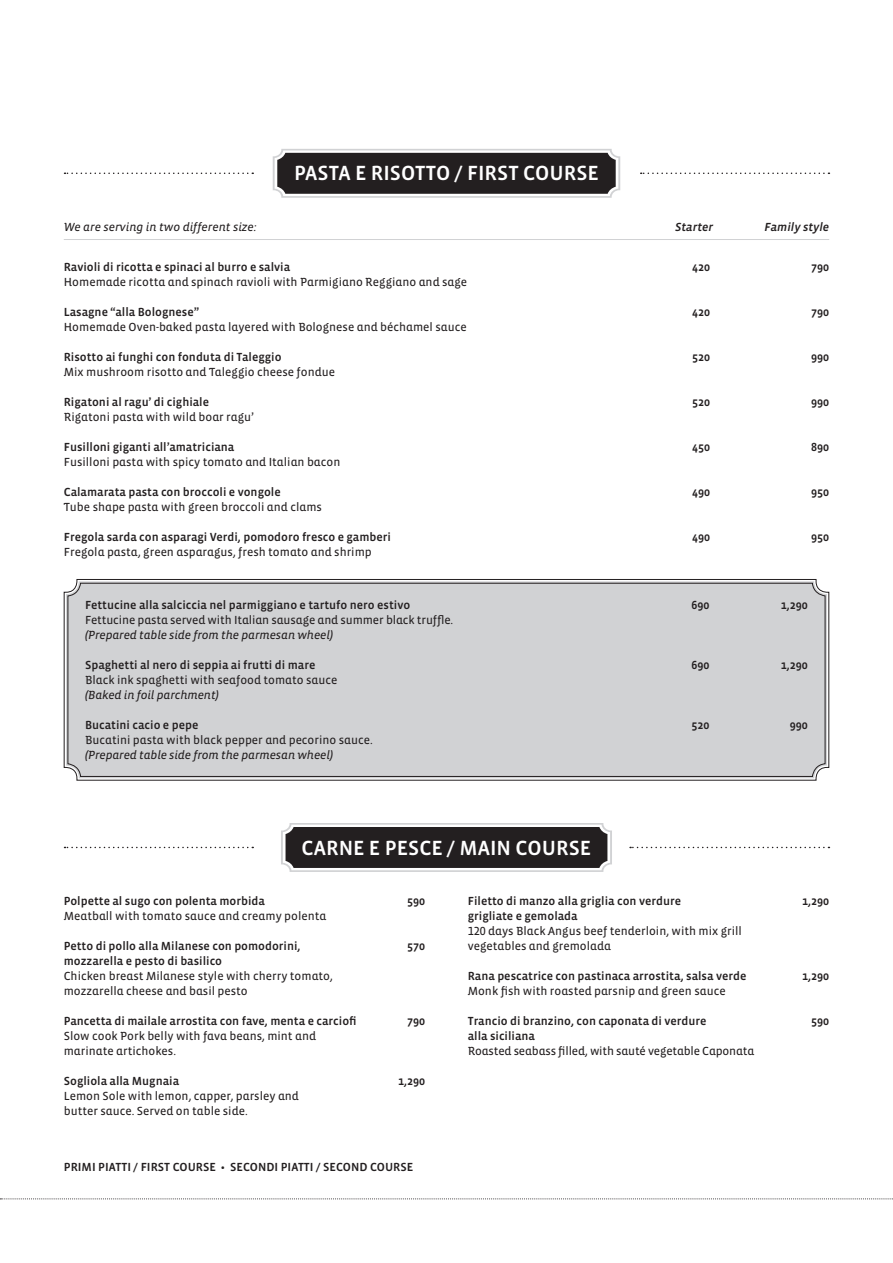
<style>
.page{position:relative;width:893px;height:1263px;background:#fff}
.page>*{position:absolute;margin:0;border:0;box-sizing:border-box;transform-origin:0 0}
.t1{font:21px "Vista Sans Med";color:#fff}
.t2{font:12px "Vista Sans Alt Reg";color:#231f20}
.t3{font:12px "Vista Sans Med";color:#231f20}
.t4{font:12px "Vista Sans Alt Reg Ita";letter-spacing:-.01em;color:#231f20}
.t5{font:italic 12px "Vista Sans Med";color:#231f20}
</style>
<div class="page">
<div style="left:63px;top:579px;width:767px;height:202px;background:#d1d2d4"></div>
<div style="left:68px;top:583px;width:757px;height:194px;border:1px solid #231f20;border-radius:13px"></div>
<svg style="left:273px;top:149px;width:347px;height:49px"></svg>
<div style="left:277px;top:153px;width:339px;height:41px;background:#231f20;border-radius:8px"></div>
<svg style="left:0;top:1198px;width:893px;height:1px"></svg>
<hr style="left:64px;top:239px;width:765px;height:1px;background:#d1d2d4">
<svg style="left:641px;top:173px;width:188px;height:1px"></svg>
<svg style="left:65px;top:173px;width:188px;height:1px"></svg>
<svg style="left:281px;top:823px;width:331px;height:49px"></svg>
<div style="left:286px;top:827px;width:321px;height:41px;background:#231f20;border-radius:8px"></div>
<svg style="left:630px;top:847px;width:199px;height:1px"></svg>
<svg style="left:65px;top:847px;width:188px;height:1px"></svg>
<p class="t1" style="left:294px;top:163px;width:306px">PASTA E RISOTTO / FIRST COURSE</p>
<p class="t4" style="left:64px;top:221px;width:194px">We are serving in two different size:</p>
<p class="t5" style="left:675px;top:221px;width:39px">Starter</p>
<p class="t5" style="left:765px;top:221px;width:66px">Family style</p>
<p class="t3" style="left:64px;top:261px;width:228px">Ravioli di ricotta e spinaci al burro e salvia</p>
<p class="t3" style="left:692px;top:261px;width:19px">420</p>
<p class="t3" style="left:811px;top:261px;width:19px">790</p>
<p class="t2" style="left:64px;top:276px;width:405px">Homemade ricotta and spinach ravioli with Parmigiano Reggiano and sage</p>
<p class="t3" style="left:64px;top:306px;width:137px">Lasagne “alla Bolognese”</p>
<p class="t3" style="left:692px;top:306px;width:19px">420</p>
<p class="t3" style="left:811px;top:306px;width:19px">790</p>
<p class="t2" style="left:64px;top:321px;width:404px">Homemade Oven-baked pasta layered with Bolognese and béchamel sauce</p>
<p class="t3" style="left:64px;top:351px;width:219px">Risotto ai funghi con fonduta di Taleggio</p>
<p class="t3" style="left:692px;top:351px;width:19px">520</p>
<p class="t3" style="left:811px;top:351px;width:19px">990</p>
<p class="t2" style="left:64px;top:366px;width:273px">Mix mushroom risotto and Taleggio cheese fondue</p>
<p class="t3" style="left:64px;top:396px;width:147px">Rigatoni al ragu’ di cighiale</p>
<p class="t3" style="left:692px;top:396px;width:19px">520</p>
<p class="t3" style="left:811px;top:396px;width:19px">990</p>
<p class="t2" style="left:64px;top:411px;width:192px">Rigatoni pasta with wild boar ragu’</p>
<p class="t3" style="left:64px;top:441px;width:172px">Fusilloni giganti all’amatriciana</p>
<p class="t3" style="left:692px;top:441px;width:19px">450</p>
<p class="t3" style="left:811px;top:441px;width:19px">890</p>
<p class="t2" style="left:64px;top:456px;width:278px">Fusilloni pasta with spicy tomato and Italian bacon</p>
<p class="t3" style="left:64px;top:486px;width:218px">Calamarata pasta con broccoli e vongole</p>
<p class="t3" style="left:692px;top:486px;width:19px">490</p>
<p class="t3" style="left:811px;top:486px;width:19px">950</p>
<p class="t2" style="left:64px;top:501px;width:260px">Tube shape pasta with green broccoli and clams</p>
<p class="t3" style="left:64px;top:531px;width:329px">Fregola sarda con asparagi Verdi, pomodoro fresco e gamberi</p>
<p class="t3" style="left:692px;top:531px;width:19px">490</p>
<p class="t3" style="left:811px;top:531px;width:19px">950</p>
<p class="t2" style="left:64px;top:546px;width:310px">Fregola pasta, green asparagus, fresh tomato and shrimp</p>
<p class="t3" style="left:85px;top:599px;width:327px">Fettucine alla salciccia nel parmiggiano e tartufo nero estivo</p>
<p class="t3" style="left:691px;top:599px;width:19px">690</p>
<p class="t3" style="left:781px;top:599px;width:29px">1,290</p>
<p class="t2" style="left:85px;top:614px;width:370px">Fettucine pasta served with Italian sausage and summer black truffle.</p>
<p class="t4" style="left:85px;top:629px;width:250px">(Prepared table side from the parmesan wheel)</p>
<p class="t3" style="left:85px;top:659px;width:232px">Spaghetti al nero di seppia ai frutti di mare</p>
<p class="t3" style="left:691px;top:659px;width:19px">690</p>
<p class="t3" style="left:781px;top:659px;width:29px">1,290</p>
<p class="t2" style="left:85px;top:674px;width:254px">Black ink spaghetti with seafood tomato sauce</p>
<p class="t4" style="left:85px;top:689px;width:135px">(Baked in foil parchment)</p>
<p class="t3" style="left:85px;top:719px;width:115px">Bucatini cacio e pepe</p>
<p class="t3" style="left:691px;top:719px;width:19px">520</p>
<p class="t3" style="left:790px;top:719px;width:19px">990</p>
<p class="t2" style="left:85px;top:734px;width:289px">Bucatini pasta with black pepper and pecorino sauce.</p>
<p class="t4" style="left:85px;top:749px;width:250px">(Prepared table side from the parmesan wheel)</p>
<p class="t1" style="left:302px;top:837px;width:291px">CARNE E PESCE / MAIN COURSE</p>
<p class="t3" style="left:468px;top:895px;width:215px">Filetto di manzo alla griglia con verdure</p>
<p class="t3" style="left:802px;top:895px;width:29px">1,290</p>
<p class="t3" style="left:468px;top:910px;width:111px">grigliate e gemolada</p>
<p class="t2" style="left:468px;top:925px;width:276px">120 days Black Angus beef tenderloin, with mix grill</p>
<p class="t2" style="left:468px;top:940px;width:145px">vegetables and gremolada</p>
<p class="t3" style="left:468px;top:970px;width:280px">Rana pescatrice con pastinaca arrostita, salsa verde</p>
<p class="t3" style="left:802px;top:970px;width:29px">1,290</p>
<p class="t2" style="left:468px;top:985px;width:259px">Monk fish with roasted parsnip and green sauce</p>
<p class="t3" style="left:468px;top:1015px;width:240px">Trancio di branzino, con caponata di verdure</p>
<p class="t3" style="left:811px;top:1015px;width:19px">590</p>
<p class="t3" style="left:468px;top:1030px;width:69px">alla siciliana</p>
<p class="t2" style="left:468px;top:1045px;width:288px">Roasted seabass filled, with sauté vegetable Caponata</p>
<p class="t3" style="left:64px;top:895px;width:203px">Polpette al sugo con polenta morbida</p>
<p class="t3" style="left:407px;top:895px;width:19px">590</p>
<p class="t2" style="left:64px;top:910px;width:264px">Meatball with tomato sauce and creamy polenta</p>
<p class="t3" style="left:64px;top:940px;width:238px">Petto di pollo alla Milanese con pomodorini,</p>
<p class="t3" style="left:407px;top:940px;width:19px">570</p>
<p class="t3" style="left:64px;top:955px;width:160px">mozzarella e pesto di basilico</p>
<p class="t2" style="left:64px;top:970px;width:271px">Chicken breast Milanese style with cherry tomato,</p>
<p class="t2" style="left:64px;top:985px;width:185px">mozzarella cheese and basil pesto</p>
<p class="t3" style="left:64px;top:1015px;width:294px">Pancetta di mailale arrostita con fave, menta e carciofi</p>
<p class="t3" style="left:407px;top:1015px;width:19px">790</p>
<p class="t2" style="left:64px;top:1030px;width:254px">Slow cook Pork belly with fava beans, mint and</p>
<p class="t2" style="left:64px;top:1045px;width:114px">marinate artichokes.</p>
<p class="t3" style="left:64px;top:1075px;width:117px">Sogliola alla Mugnaia</p>
<p class="t3" style="left:398px;top:1075px;width:29px">1,290</p>
<p class="t2" style="left:64px;top:1090px;width:237px">Lemon Sole with lemon, capper, parsley and</p>
<p class="t2" style="left:64px;top:1105px;width:185px">butter sauce. Served on table side.</p>
<p class="t3" style="left:64px;top:1161px;width:351px">PRIMI PIATTI / FIRST COURSE • SECONDI PIATTI / SECOND COURSE</p>
</div>
